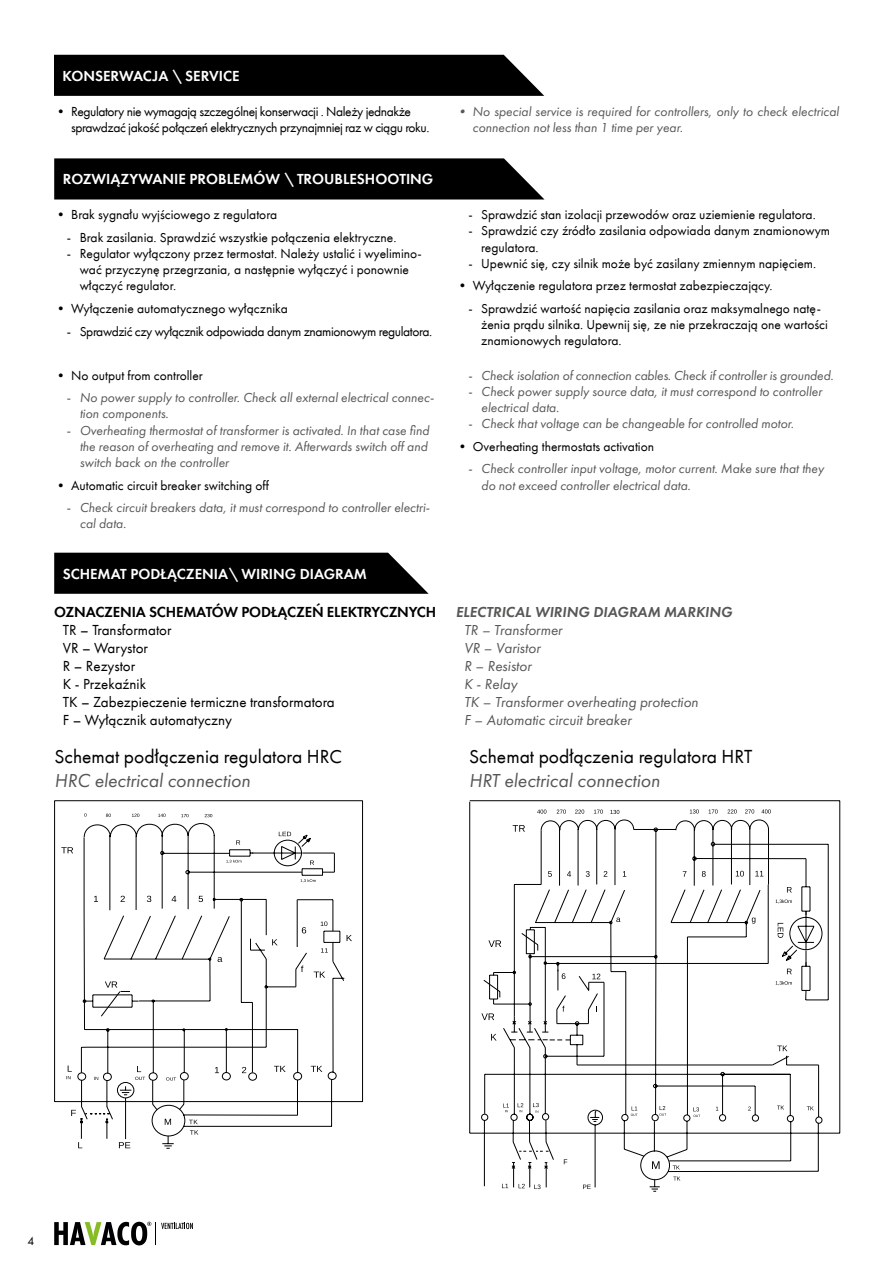
<style>
.page{position:relative;width:893px;height:1263px;background:#fff}
.page>*{position:absolute;margin:0;border:0;box-sizing:border-box;transform-origin:0 0}
.t1{font:19.5px "Futura PT Book";color:#000}
.t2{font:italic 19.5px "Futura PT Book";color:#575756}
.t3{font:15px/18px "Futura PT Book";color:#000}
.t4{font:italic 15px/18px "Futura PT Book";color:#575756}
.t5{font:15px "Futura PT Demi";color:#fff}
.t6{font:15px "Futura PT Demi";letter-spacing:-.01em;color:#000}
.t7{font:italic 15px "Futura PT Demi";color:#575756}
.t8{font:13.5px/16.2px "Futura PT Book";color:#000}
.t9{font:italic 13.5px/16.2px "Futura PT Book";color:#575756}
.t10{font:13.5px/16.2px "Futura PT Book";letter-spacing:-.03em;color:#000}
.t11{font:12px "Futura PT Book";color:#000}
.s1{font-style:normal}
</style>
<div class="page">
<svg style="left:54px;top:158px;width:490px;height:41px;background:#0c0c0c"></svg>
<svg style="left:54px;top:553px;width:375px;height:41px;background:#0e0e0e"></svg>
<div style="left:54px;top:55px;width:490px;height:41px;background:#000"></div>
<svg style="left:54px;top:800px;width:309px;height:339px"></svg>
<svg style="left:84px;top:834px;width:239px;height:315px"></svg>
<svg style="left:295px;top:899px;width:13px;height:43px"></svg>
<svg style="left:81px;top:942px;width:253px;height:198px"></svg>
<svg style="left:78px;top:1142px;width:4px;height:6px"></svg>
<svg style="left:119px;top:1142px;width:11px;height:6px"></svg>
<svg style="left:61px;top:847px;width:12px;height:6px"></svg>
<svg style="left:469px;top:800px;width:371px;height:387px"></svg>
<svg style="left:489px;top:858px;width:169px;height:334px"></svg>
<svg style="left:513px;top:843px;width:316px;height:345px"></svg>
<svg style="left:54px;top:1222px;width:139px;height:23px"></svg>
<p class="t5" style="left:63px;top:66px;width:179px">KONSERWACJA \ SERVICE</p>
<p class="t10" style="left:71px;top:103px;width:360px;text-indent:-17px">• Regulatory nie wymagają szczególnej konserwacji . Należy jednakże sprawdzać jakość połączeń elektrycznych przynajmniej raz w ciągu roku.</p>
<p class="t9" style="left:472px;top:103px;width:368px;text-indent:-17px">• No special service is required for controllers, only to check electrical connection not less than 1 time per year.</p>
<p class="t5" style="left:63px;top:170px;width:372px">ROZWIĄZYWANIE PROBLEMÓW \ TROUBLESHOOTING</p>
<p class="t8" style="left:54px;top:206px;width:224px">• Brak sygnału wyjściowego z regulatora</p>
<p class="t8" style="left:67px;top:229px;width:331px">- Brak zasilania. Sprawdzić wszystkie połączenia elektryczne.</p>
<p class="t8" style="left:80px;top:245px;width:343px;text-indent:-13px">- Regulator wyłączony przez termostat. Należy ustalić i wyelimino&shy;wać przyczynę przegrzania, a następnie wyłączyć i ponownie włączyć regulator.</p>
<p class="t8" style="left:54px;top:300px;width:235px">• Wyłączenie automatycznego wyłącznika</p>
<p class="t10" style="left:67px;top:323px;width:367px">- Sprawdzić czy wyłącznik odpowiada danym znamionowym regulatora.</p>
<p class="t8" style="left:54px;top:367px;width:150px">• No output from controller</p>
<p class="t9" style="left:80px;top:389px;width:356px;text-indent:-13px"><span class="s1">-</span> No power supply to controller. Check all external electrical connec&shy;tion components.</p>
<p class="t9" style="left:80px;top:422px;width:351px;text-indent:-13px"><span class="s1">-</span> Overheating thermostat of transformer is activated. In that case find the reason of overheating and remove it. Afterwards switch off and switch back on the controller</p>
<p class="t8" style="left:54px;top:477px;width:216px">• Automatic circuit breaker switching off</p>
<p class="t9" style="left:80px;top:499px;width:352px;text-indent:-13px"><span class="s1">-</span> Check circuit breakers data, it must correspond to controller electri&shy;cal data.</p>
<p class="t5" style="left:63px;top:564px;width:306px">SCHEMAT PODŁĄCZENIA\ WIRING DIAGRAM</p>
<p class="t6" style="left:54px;top:602px;width:384px">OZNACZENIA SCHEMATÓW PODŁĄCZEŃ ELEKTRYCZNYCH</p>
<p class="t3" style="left:63px;top:621px;width:274px">TR – Transformator<br>VR – Warystor<br>R – Rezystor<br>K - Przekaźnik<br>TK – Zabezpieczenie termiczne transformatora<br>F – Wyłącznik automatyczny</p>
<h1 class="t1" style="left:54px;top:745px;width:289px">Schemat podłączenia regulatora HRC</h1>
<h1 class="t2" style="left:54px;top:769px;width:197px">HRC electrical connection</h1>
<p class="t8" style="left:468px;top:206px;width:349px">- Sprawdzić stan izolacji przewodów oraz uziemienie regulatora.</p>
<p class="t8" style="left:481px;top:223px;width:350px;text-indent:-13px">- Sprawdzić czy źródło zasilania odpowiada danym znamionowym regulatora.</p>
<p class="t8" style="left:468px;top:255px;width:349px">- Upewnić się, czy silnik może być zasilany zmiennym napięciem.</p>
<p class="t8" style="left:456px;top:278px;width:318px">• Wyłączenie regulatora przez termostat zabezpieczający.</p>
<p class="t8" style="left:481px;top:300px;width:348px;text-indent:-13px">- Sprawdzić wartość napięcia zasilania oraz maksymalnego natę&shy;żenia prądu silnika. Upewnij się, ze nie przekraczają one wartości znamionowych regulatora.</p>
<p class="t9" style="left:468px;top:367px;width:366px"><span class="s1">-</span> Check isolation of connection cables. Check if controller is grounded.</p>
<p class="t9" style="left:481px;top:383px;width:342px;text-indent:-13px"><span class="s1">-</span> Check power supply source data, it must correspond to controller electrical data.</p>
<p class="t9" style="left:468px;top:416px;width:327px"><span class="s1">-</span> Check that voltage can be changeable for controlled motor.</p>
<p class="t8" style="left:456px;top:438px;width:200px">• Overheating thermostats activation</p>
<p class="t9" style="left:481px;top:461px;width:344px;text-indent:-13px"><span class="s1">-</span> Check controller input voltage, motor current. Make sure that they do not exceed controller electrical data.</p>
<p class="t7" style="left:456px;top:602px;width:278px">ELECTRICAL WIRING DIAGRAM MARKING</p>
<p class="t4" style="left:464px;top:621px;width:236px">TR – Transformer<br>VR – Varistor<br>R – Resistor<br>K - Relay<br>TK – Transformer overheating protection<br>F – Automatic circuit breaker</p>
<h1 class="t1" style="left:469px;top:745px;width:285px">Schemat podłączenia regulatora HRT</h1>
<h1 class="t2" style="left:469px;top:769px;width:192px">HRT electrical connection</h1>
<p class="t11" style="left:27px;top:1234px;width:8px">4</p>
</div>
